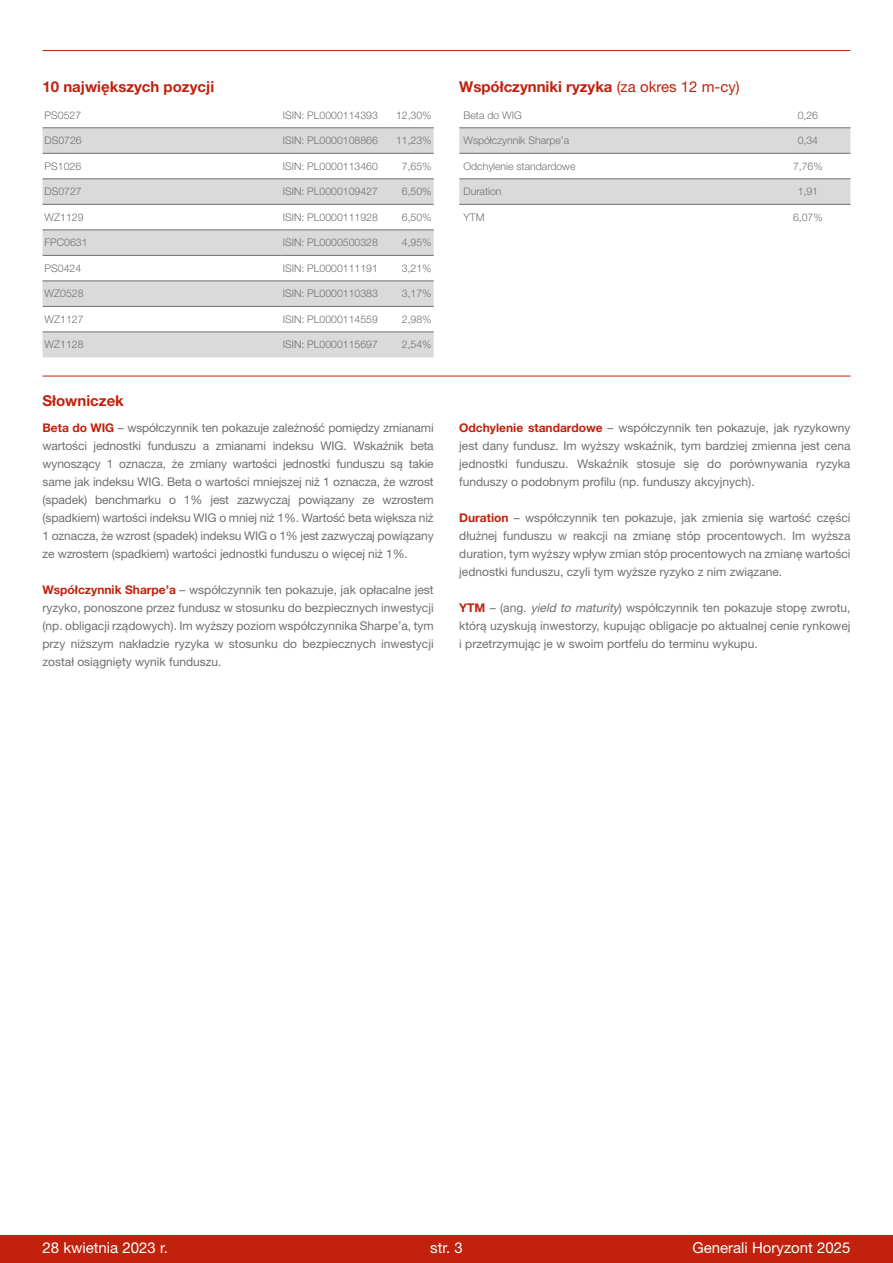
<style>
.page{position:relative;width:893px;height:1263px;background:#fff}
.page>*{position:absolute;margin:0;border:0;box-sizing:border-box;transform-origin:0 0}
.t1{font:700 15px "Helvetica Neue LT Pro";color:#c1210d}
.t2{font:15px "Helvetica Neue LT Pro";color:#fff}
.t3{font:12px/18px "Helvetica Neue LT Pro";color:#706f6f;text-align:justify}
.t4{font:300 10.5px "Helvetica Neue LT Pro";color:#706f6f}
.s1{font-weight:700;color:#c1210d}
.s2{font-weight:400}
.s3{font-style:italic}
</style>
<div class="page">
<hr style="left:43px;top:50px;width:807px;height:1px;background:#c1210d">
<hr style="left:43px;top:376px;width:807px;height:1px;background:#c1210d">
<svg style="left:43px;top:127px;width:391px;height:1px"></svg>
<svg style="left:43px;top:129px;width:391px;height:228px;fill:#dadada"></svg>
<hr style="left:43px;top:128px;width:238px;height:1px;background:#706f6f">
<hr style="left:281px;top:128px;width:106px;height:1px;background:#706f6f">
<hr style="left:387px;top:128px;width:47px;height:1px;background:#706f6f">
<hr style="left:43px;top:153px;width:238px;height:1px;background:#706f6f">
<hr style="left:281px;top:153px;width:106px;height:1px;background:#706f6f">
<hr style="left:387px;top:153px;width:47px;height:1px;background:#706f6f">
<hr style="left:43px;top:179px;width:238px;height:1px;background:#706f6f">
<hr style="left:281px;top:179px;width:106px;height:1px;background:#706f6f">
<hr style="left:387px;top:179px;width:47px;height:1px;background:#706f6f">
<hr style="left:43px;top:204px;width:238px;height:1px;background:#706f6f">
<hr style="left:281px;top:204px;width:106px;height:1px;background:#706f6f">
<hr style="left:387px;top:204px;width:47px;height:1px;background:#706f6f">
<hr style="left:43px;top:230px;width:238px;height:1px;background:#706f6f">
<hr style="left:281px;top:230px;width:106px;height:1px;background:#706f6f">
<hr style="left:387px;top:230px;width:47px;height:1px;background:#706f6f">
<hr style="left:43px;top:255px;width:238px;height:1px;background:#706f6f">
<hr style="left:281px;top:255px;width:106px;height:1px;background:#706f6f">
<hr style="left:387px;top:255px;width:47px;height:1px;background:#706f6f">
<hr style="left:43px;top:281px;width:238px;height:1px;background:#706f6f">
<hr style="left:281px;top:281px;width:106px;height:1px;background:#706f6f">
<hr style="left:387px;top:281px;width:47px;height:1px;background:#706f6f">
<hr style="left:43px;top:306px;width:238px;height:1px;background:#706f6f">
<hr style="left:281px;top:306px;width:106px;height:1px;background:#706f6f">
<hr style="left:387px;top:306px;width:47px;height:1px;background:#706f6f">
<hr style="left:43px;top:332px;width:238px;height:1px;background:#706f6f">
<hr style="left:281px;top:332px;width:106px;height:1px;background:#706f6f">
<hr style="left:387px;top:332px;width:47px;height:1px;background:#706f6f">
<svg style="left:459px;top:127px;width:391px;height:1px"></svg>
<svg style="left:459px;top:129px;width:391px;height:75px"></svg>
<hr style="left:459px;top:128px;width:306px;height:1px;background:#706f6f">
<hr style="left:765px;top:128px;width:85px;height:1px;background:#706f6f">
<hr style="left:459px;top:153px;width:306px;height:1px;background:#706f6f">
<hr style="left:765px;top:153px;width:85px;height:1px;background:#706f6f">
<hr style="left:459px;top:179px;width:306px;height:1px;background:#706f6f">
<hr style="left:765px;top:179px;width:85px;height:1px;background:#706f6f">
<hr style="left:459px;top:204px;width:306px;height:1px;background:#706f6f">
<hr style="left:765px;top:204px;width:85px;height:1px;background:#706f6f">
<div style="left:0;top:1235px;width:893px;height:28px;background:#c1210d"></div>
<p class="t1" style="left:43px;top:77px;width:173px">10 największych pozycji</p>
<p class="t4" style="left:45px;top:109px;width:38px">PS0527</p>
<p class="t4" style="left:283px;top:109px;width:97px">ISIN: PL0000114393</p>
<p class="t4" style="left:396px;top:109px;width:37px">12,30%</p>
<p class="t4" style="left:45px;top:134px;width:39px">DS0726</p>
<p class="t4" style="left:283px;top:134px;width:97px">ISIN: PL0000108866</p>
<p class="t4" style="left:396px;top:134px;width:37px">11,23%</p>
<p class="t4" style="left:45px;top:160px;width:38px">PS1026</p>
<p class="t4" style="left:283px;top:160px;width:97px">ISIN: PL0000113460</p>
<p class="t4" style="left:402px;top:160px;width:31px">7,65%</p>
<p class="t4" style="left:45px;top:185px;width:39px">DS0727</p>
<p class="t4" style="left:283px;top:185px;width:97px">ISIN: PL0000109427</p>
<p class="t4" style="left:402px;top:185px;width:31px">6,50%</p>
<p class="t4" style="left:45px;top:211px;width:40px">WZ1129</p>
<p class="t4" style="left:283px;top:211px;width:97px">ISIN: PL0000111928</p>
<p class="t4" style="left:402px;top:211px;width:31px">6,50%</p>
<p class="t4" style="left:45px;top:236px;width:44px">FPC0631</p>
<p class="t4" style="left:283px;top:236px;width:97px">ISIN: PL0000500328</p>
<p class="t4" style="left:402px;top:236px;width:31px">4,95%</p>
<p class="t4" style="left:45px;top:262px;width:38px">PS0424</p>
<p class="t4" style="left:283px;top:262px;width:97px">ISIN: PL0000111191</p>
<p class="t4" style="left:402px;top:262px;width:31px">3,21%</p>
<p class="t4" style="left:45px;top:287px;width:40px">WZ0528</p>
<p class="t4" style="left:283px;top:287px;width:97px">ISIN: PL0000110383</p>
<p class="t4" style="left:402px;top:287px;width:31px">3,17%</p>
<p class="t4" style="left:45px;top:313px;width:40px">WZ1127</p>
<p class="t4" style="left:283px;top:313px;width:97px">ISIN: PL0000114559</p>
<p class="t4" style="left:402px;top:313px;width:31px">2,98%</p>
<p class="t4" style="left:45px;top:338px;width:40px">WZ1128</p>
<p class="t4" style="left:283px;top:338px;width:97px">ISIN: PL0000115697</p>
<p class="t4" style="left:402px;top:338px;width:31px">2,54%</p>
<p class="t1" style="left:43px;top:391px;width:83px">Słowniczek</p>
<p class="t3" style="left:43px;top:419px;width:393px"><span class="s1">Beta do WIG</span> – współczynnik ten pokazuje zależność pomiędzy zmianami wartości jednostki funduszu a zmianami indeksu WIG. Wskaźnik beta wynoszący 1 oznacza, że zmiany wartości jednostki funduszu są takie same jak indeksu WIG. Beta o wartości mniejszej niż 1 oznacza, że wzrost (spadek) benchmarku o 1% jest zazwyczaj powiązany ze wzrostem (spadkiem) wartości indeksu WIG o mniej niż 1%. Wartość beta większa niż 1 oznacza, że wzrost (spadek) indeksu WIG o 1% jest zazwyczaj powiązany ze wzrostem (spadkiem) wartości jednostki funduszu o więcej niż 1%.</p>
<p class="t3" style="left:43px;top:581px;width:393px"><span class="s1">Współczynnik Sharpe’a</span> – współczynnik ten pokazuje, jak opłacalne jest ryzyko, ponoszone przez fundusz w stosunku do bezpiecznych inwestycji (np. obligacji rządowych). Im wyższy poziom współczynnika Sharpe’a, tym przy niższym nakładzie ryzyka w stosunku do bezpiecznych inwestycji został osiągnięty wynik funduszu.</p>
<p class="t1" style="left:459px;top:77px;width:282px">Współczynniki ryzyka <span class="s2">(za okres 12 m-cy)</span></p>
<p class="t4" style="left:463px;top:109px;width:60px">Beta do WIG</p>
<p class="t4" style="left:798px;top:109px;width:22px">0,26</p>
<p class="t4" style="left:463px;top:134px;width:107px">Współczynnik Sharpe’a</p>
<p class="t4" style="left:798px;top:134px;width:22px">0,34</p>
<p class="t4" style="left:463px;top:160px;width:114px">Odchylenie standardowe</p>
<p class="t4" style="left:793px;top:160px;width:31px">7,76%</p>
<p class="t4" style="left:463px;top:185px;width:40px">Duration</p>
<p class="t4" style="left:798px;top:185px;width:22px">1,91</p>
<p class="t4" style="left:463px;top:211px;width:22px">YTM</p>
<p class="t4" style="left:793px;top:211px;width:31px">6,07%</p>
<p class="t3" style="left:459px;top:419px;width:393px"><span class="s1">Odchylenie standardowe</span> – współczynnik ten pokazuje, jak ryzykowny jest dany fundusz. Im wyższy wskaźnik, tym bardziej zmienna jest cena jednostki funduszu. Wskaźnik stosuje się do porównywania ryzyka funduszy o podobnym profilu (np. funduszy akcyjnych).</p>
<p class="t3" style="left:459px;top:509px;width:393px"><span class="s1">Duration</span> – współczynnik ten pokazuje, jak zmienia się wartość części dłużnej funduszu w reakcji na zmianę stóp procentowych. Im wyższa duration, tym wyższy wpływ zmian stóp procentowych na zmianę wartości jednostki funduszu, czyli tym wyższe ryzyko z nim związane.</p>
<p class="t3" style="left:459px;top:599px;width:393px"><span class="s1">YTM</span> – (ang. <span class="s3">yield to maturity</span>) współczynnik ten pokazuje stopę zwrotu, którą uzyskują inwestorzy, kupując obligacje po aktualnej cenie rynkowej i przetrzymując je w swoim portfelu do terminu wykupu.</p>
<p class="t2" style="left:43px;top:1238px;width:127px">28 kwietnia 2023 r.</p>
<p class="t2" style="left:430px;top:1238px;width:34px">str. 3</p>
<p class="t2" style="left:692px;top:1238px;width:160px">Generali Horyzont 2025</p>
</div>
